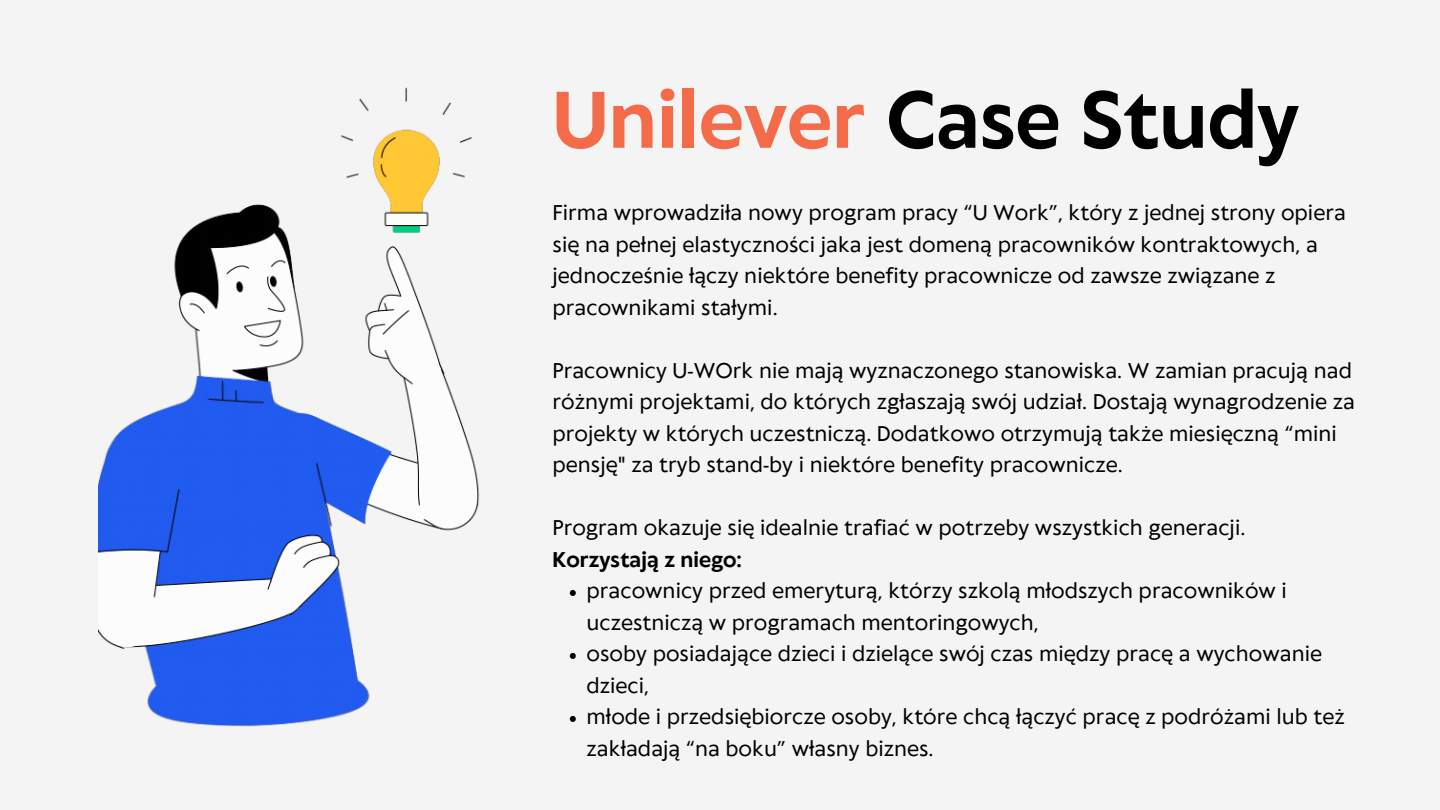
<style>
.page{position:relative;width:1440px;height:810px;background:#f4f4f4}
.page>*{position:absolute;margin:0;border:0;box-sizing:border-box;transform-origin:0 0}
.t1{font:700 75px "Klein Text";color:#000}
.t2{font:20px/31.5px "Klein Text";color:#000}
.t3{font:700 20px "Klein Text";color:#000}
.s1{color:#f46b4a}
</style>
<div class="page">
<svg style="left:570px;top:590px;width:6px;height:6px"></svg>
<svg style="left:570px;top:653px;width:6px;height:6px"></svg>
<svg style="left:570px;top:716px;width:6px;height:6px"></svg>
<img style="left:98px;top:87px;width:382px;height:640px">
<p class="t1" style="left:553px;top:82px;width:748px"><span class="s1">Unilever</span> Case Study</p>
<p class="t2" style="left:553px;top:199px;width:795px">Firma wprowadziła nowy program pracy “U Work”, który z jednej strony opiera się na pełnej elastyczności jaka jest domeną pracowników kontraktowych, a jednocześnie łączy niektóre benefity pracownicze od zawsze związane z pracownikami stałymi.</p>
<p class="t2" style="left:553px;top:356px;width:804px">Pracownicy U-WOrk nie mają wyznaczonego stanowiska. W zamian pracują nad różnymi projektami, do których zgłaszają swój udział. Dostają wynagrodzenie za projekty w których uczestniczą. Dodatkowo otrzymują także miesięczną “mini pensję" za tryb stand-by i niektóre benefity pracownicze.</p>
<p class="t2" style="left:553px;top:514px;width:694px">Program okazuje się idealnie trafiać w potrzeby wszystkich generacji.</p>
<p class="t3" style="left:553px;top:549px;width:191px">Korzystają z niego:</p>
<p class="t2" style="left:587px;top:577px;width:702px">pracownicy przed emeryturą, którzy szkolą młodszych pracowników i uczestniczą w programach mentoringowych,</p>
<p class="t2" style="left:587px;top:640px;width:737px">osoby posiadające dzieci i dzielące swój czas między pracę a wychowanie dzieci,</p>
<p class="t2" style="left:587px;top:703px;width:760px">młode i przedsiębiorcze osoby, które chcą łączyć pracę z podróżami lub też zakładają “na boku” własny biznes.</p>
</div>
